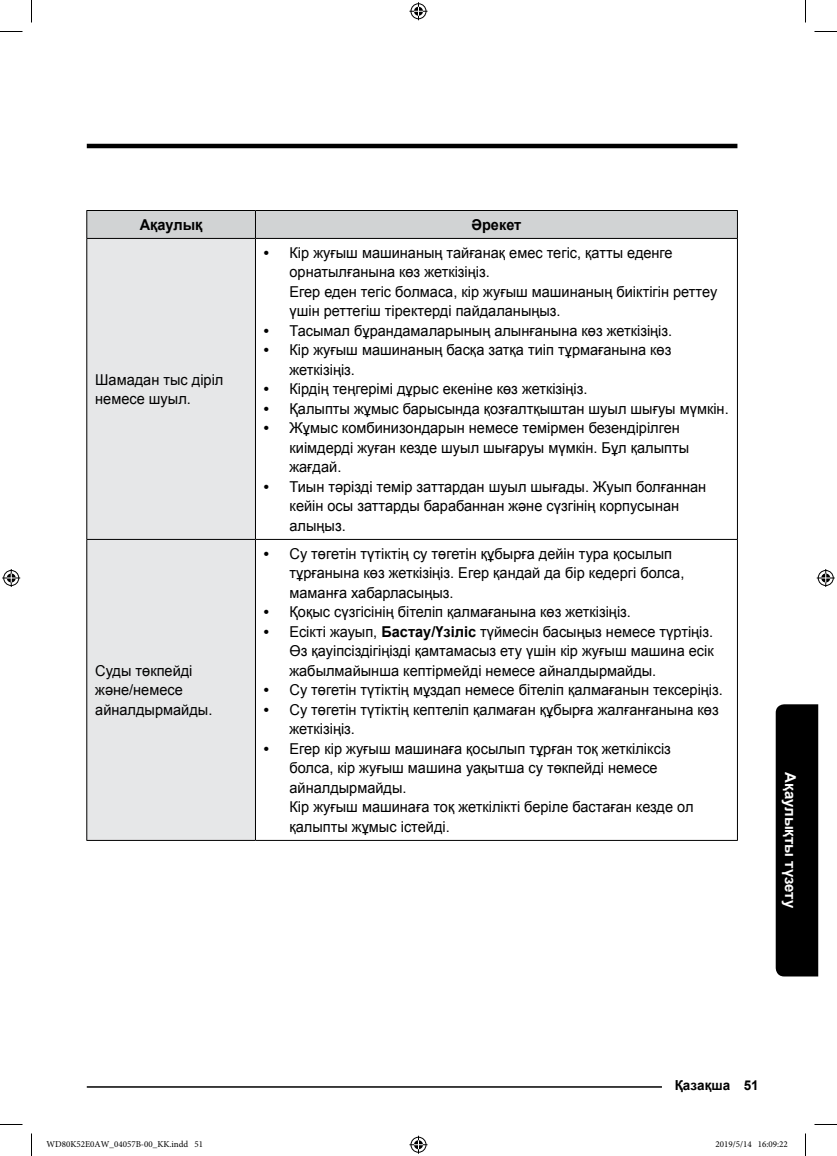
<style>
.page{position:relative;width:837px;height:1156px;background:#fff}
.page>*{position:absolute;margin:0;border:0;box-sizing:border-box;transform-origin:0 0}
.t1{font:15px/19.5px "Arial";color:#000}
.t2{font:700 15px "Arial";color:#fff}
.t3{font:700 15px "Arial";color:#000}
.t4{font:700 13.5px "Arial";color:#000}
.t5{font:9px "Minion Pro";color:#000}
.s1{font-weight:700}
</style>
<div class="page">
<hr style="left:87px;top:1086px;width:650px;height:1px;background:#000">
<div style="left:662px;top:1077px;width:97px;height:15px;background:#fff"></div>
<div style="left:776px;top:704px;width:42px;height:272px;background:#000"></div>
<hr style="left:87px;top:144px;width:650px;height:4px;background:#000">
<div style="left:87px;top:239px;width:168px;height:601px;background:#e6e7e8"></div>
<svg style="left:86px;top:210px;width:652px;height:28px;background:#c8cacb"></svg>
<hr style="left:86px;top:238px;width:169px;height:1px;background:#000">
<hr style="left:86px;top:239px;width:1px;height:300px;background:#000">
<hr style="left:255px;top:238px;width:483px;height:1px;background:#000">
<hr style="left:255px;top:239px;width:1px;height:300px;background:#000">
<hr style="left:737px;top:239px;width:1px;height:300px;background:#000">
<hr style="left:86px;top:539px;width:169px;height:1px;background:#000">
<hr style="left:86px;top:540px;width:1px;height:300px;background:#000">
<hr style="left:255px;top:539px;width:483px;height:1px;background:#000">
<hr style="left:255px;top:540px;width:1px;height:300px;background:#000">
<hr style="left:737px;top:540px;width:1px;height:300px;background:#000">
<hr style="left:86px;top:840px;width:169px;height:1px;background:#000">
<hr style="left:255px;top:840px;width:483px;height:1px;background:#000">
<svg style="left:0;top:31px;width:22px;height:1px"></svg>
<svg style="left:814px;top:31px;width:23px;height:1px"></svg>
<svg style="left:0;top:1124px;width:22px;height:1px"></svg>
<svg style="left:814px;top:1124px;width:23px;height:1px"></svg>
<svg style="left:31px;top:0;width:1px;height:22px"></svg>
<svg style="left:31px;top:1133px;width:1px;height:23px"></svg>
<svg style="left:805px;top:0;width:1px;height:22px"></svg>
<svg style="left:805px;top:1133px;width:1px;height:23px"></svg>
<svg style="left:409px;top:2px;width:18px;height:18px"></svg>
<svg style="left:409px;top:1136px;width:18px;height:18px"></svg>
<svg style="left:2px;top:569px;width:18px;height:18px"></svg>
<svg style="left:817px;top:569px;width:18px;height:18px"></svg>
<p class="t3" style="left:140px;top:215px;width:64px">Ақаулық</p>
<p class="t3" style="left:471px;top:215px;width:51px">Әрекет</p>
<p class="t1" style="left:95px;top:370px;width:130px">Шамадан тыс діріл немесе шуыл.</p>
<p class="t1" style="left:95px;top:661px;width:119px">Суды төкпейді және/немесе айналдырмайды.</p>
<p class="t1" style="left:289px;top:243px;width:429px;text-indent:-26px"><span class="s1">•</span> Кір жуғыш машинаның тайғанақ емес тегіс, қатты еденге орнатылғанына көз жеткізіңіз.<br>Егер еден тегіс болмаса, кір жуғыш машинаның биіктігін реттеу үшін реттегіш тіректерді пайдаланыңыз.</p>
<p class="t1" style="left:264px;top:321px;width:410px"><span class="s1">•</span> Тасымал бұрандамаларының алынғанына көз жеткізіңіз.</p>
<p class="t1" style="left:289px;top:340px;width:383px;text-indent:-26px"><span class="s1">•</span> Кір жуғыш машинаның басқа затқа тиіп тұрмағанына көз жеткізіңіз.</p>
<p class="t1" style="left:264px;top:379px;width:325px"><span class="s1">•</span> Кірдің теңгерімі дұрыс екеніне көз жеткізіңіз.</p>
<p class="t1" style="left:264px;top:399px;width:466px"><span class="s1">•</span> Қалыпты жұмыс барысында қозғалтқыштан шуыл шығуы мүмкін.</p>
<p class="t1" style="left:289px;top:418px;width:401px;text-indent:-26px"><span class="s1">•</span> Жұмыс комбинизондарын немесе темірмен безендірілген киімдерді жуған кезде шуыл шығаруы мүмкін. Бұл қалыпты жағдай.</p>
<p class="t1" style="left:289px;top:477px;width:418px;text-indent:-26px"><span class="s1">•</span> Тиын тәрізді темір заттардан шуыл шығады. Жуып болғаннан кейін осы заттарды барабаннан және сүзгінің корпусынан алыңыз.</p>
<p class="t1" style="left:289px;top:544px;width:396px;text-indent:-26px"><span class="s1">•</span> Су төгетін түтіктің су төгетін құбырға дейін тура қосылып тұрғанына көз жеткізіңіз. Егер қандай да бір кедергі болса, маманға хабарласыңыз.</p>
<p class="t1" style="left:264px;top:602px;width:368px"><span class="s1">•</span> Қоқыс сүзгісінің бітеліп қалмағанына көз жеткізіңіз.</p>
<p class="t1" style="left:289px;top:622px;width:426px;text-align:justify;text-indent:-26px"><span class="s1">•</span> Есікті жауып, <span class="s1">Бастау/Үзіліс</span> түймесін басыңыз немесе түртіңіз.<br>Өз қауіпсіздігіңізді қамтамасыз ету үшін кір жуғыш машина есік жабылмайынша кептірмейді немесе айналдырмайды.</p>
<p class="t1" style="left:264px;top:680px;width:460px"><span class="s1">•</span> Су төгетін түтіктің мұздап немесе бітеліп қалмағанын тексеріңіз.</p>
<p class="t1" style="left:289px;top:700px;width:431px;text-indent:-26px"><span class="s1">•</span> Су төгетін түтіктің кептеліп қалмаған құбырға жалғанғанына көз жеткізіңіз.</p>
<p class="t1" style="left:289px;top:739px;width:405px;text-indent:-26px"><span class="s1">•</span> Егер кір жуғыш машинаға қосылып тұрған тоқ жеткіліксіз болса, кір жуғыш машина уақытша су төкпейді немесе айналдырмайды.<br>Кір жуғыш машинаға тоқ жеткілікті беріле бастаған кезде ол қалыпты жұмыс істейді.</p>
<p class="t2" style="left:800px;top:772px;width:138px;rotate:90deg">Ақаулықты түзету</p>
<p class="t4" style="left:675px;top:1076px;width:85px">Қазақша 51</p>
<p class="t5" style="left:46px;top:1138px;width:158px">WD80K52E0AW_04057B-00_KK.indd 51</p>
<p class="t5" style="left:715px;top:1138px;width:74px">2019/5/14 16:09:22</p>
</div>
